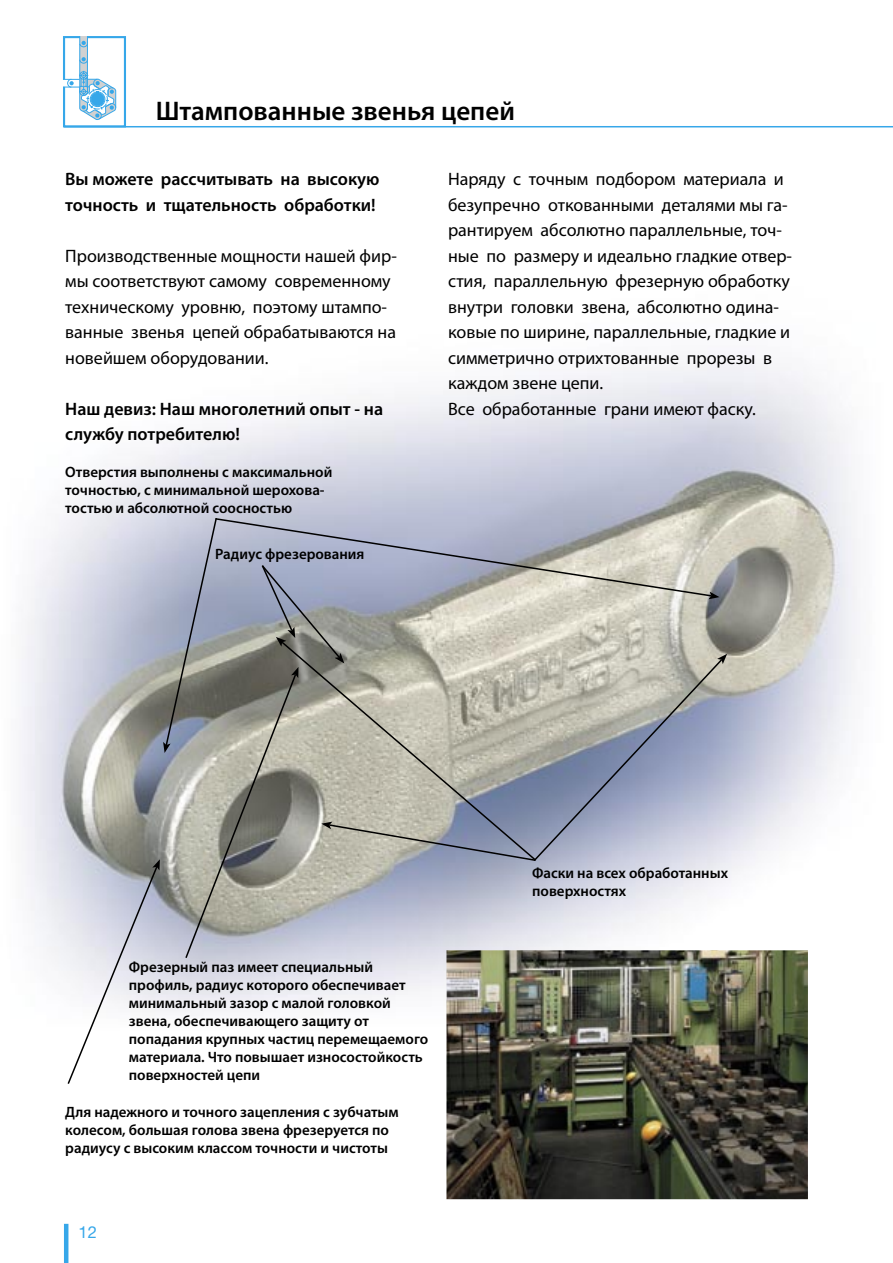
<style>
.page{position:relative;width:893px;height:1263px;background:#fff}
.page>*{position:absolute;margin:0;border:0;box-sizing:border-box;transform-origin:0 0}
.t1{font:600 27px "Myriad Pro";color:#000}
.t2{font:18px/25.5px "Myriad Pro";color:#000}
.t3{font:600 18px/25.5px "Myriad Pro";color:#000}
.t4{font:16.5px "Helvetica Neue";color:#36a7e9}
.t5{font:600 15px/18px "Myriad Pro";color:#000}
</style>
<div class="page">
<img style="left:20px;top:127px;width:873px;height:1136px">
<hr style="left:64px;top:1224px;width:4px;height:39px;background:#36a7e9">
<svg style="left:62px;top:36px;width:65px;height:93px"></svg>
<hr style="left:64px;top:126px;width:829px;height:1px;background:#36a7e9">
<svg style="left:66px;top:516px;width:664px;height:569px;background:#bbbdc0"></svg>
<img style="left:446px;top:950px;width:362px;height:249px">
<h1 class="t1" style="left:156px;top:96px;width:361px">Штампованные звенья цепей</h1>
<p class="t3" style="left:65px;top:167px;width:316px">Вы можете рассчитывать на высокую точность и тщательность обработки!</p>
<p class="t2" style="left:65px;top:243px;width:333px">Производственные мощности нашей фир&shy;мы соответствуют самому современному техническому уровню, поэтому штампо&shy;ванные звенья цепей обрабатываются на новейшем оборудовании.</p>
<p class="t3" style="left:65px;top:396px;width:319px">Наш девиз: Наш многолетний опыт - на службу потребителю!</p>
<p class="t5" style="left:65px;top:463px;width:269px">Отверстия выполнены с максимальной точностью, с минимальной шерохова&shy;тостью и абсолютной соосностью</p>
<p class="t5" style="left:215px;top:545px;width:151px">Радиус фрезерования</p>
<p class="t2" style="left:448px;top:167px;width:346px">Наряду с точным подбором материала и безупречно откованными деталями мы га&shy;рантируем абсолютно параллельные, точ&shy;ные по размеру и идеально гладкие отвер&shy;стия, параллельную фрезерную обработку внутри головки звена, абсолютно одина&shy;ковые по ширине, параллельные, гладкие и симметрично отрихтованные прорезы в каждом звене цепи.<br>Все обработанные грани имеют фаску.</p>
<p class="t5" style="left:129px;top:958px;width:301px">Фрезерный паз имеет специальный профиль, радиус которого обеспечивает минимальный зазор с малой головкой звена, обеспечивающего защиту от попадания крупных частиц перемещаемого материала. Что повышает износостойкость поверхностей цепи</p>
<p class="t5" style="left:65px;top:1103px;width:335px">Для надежного и точного зацепления с зубчатым колесом, большая голова звена фрезеруется по радиусу с высоким классом точности и чистоты</p>
<p class="t4" style="left:79px;top:1222px;width:20px">12</p>
<p class="t5" style="left:532px;top:865px;width:197px">Фаски на всех обработанных поверхностях</p>
</div>
